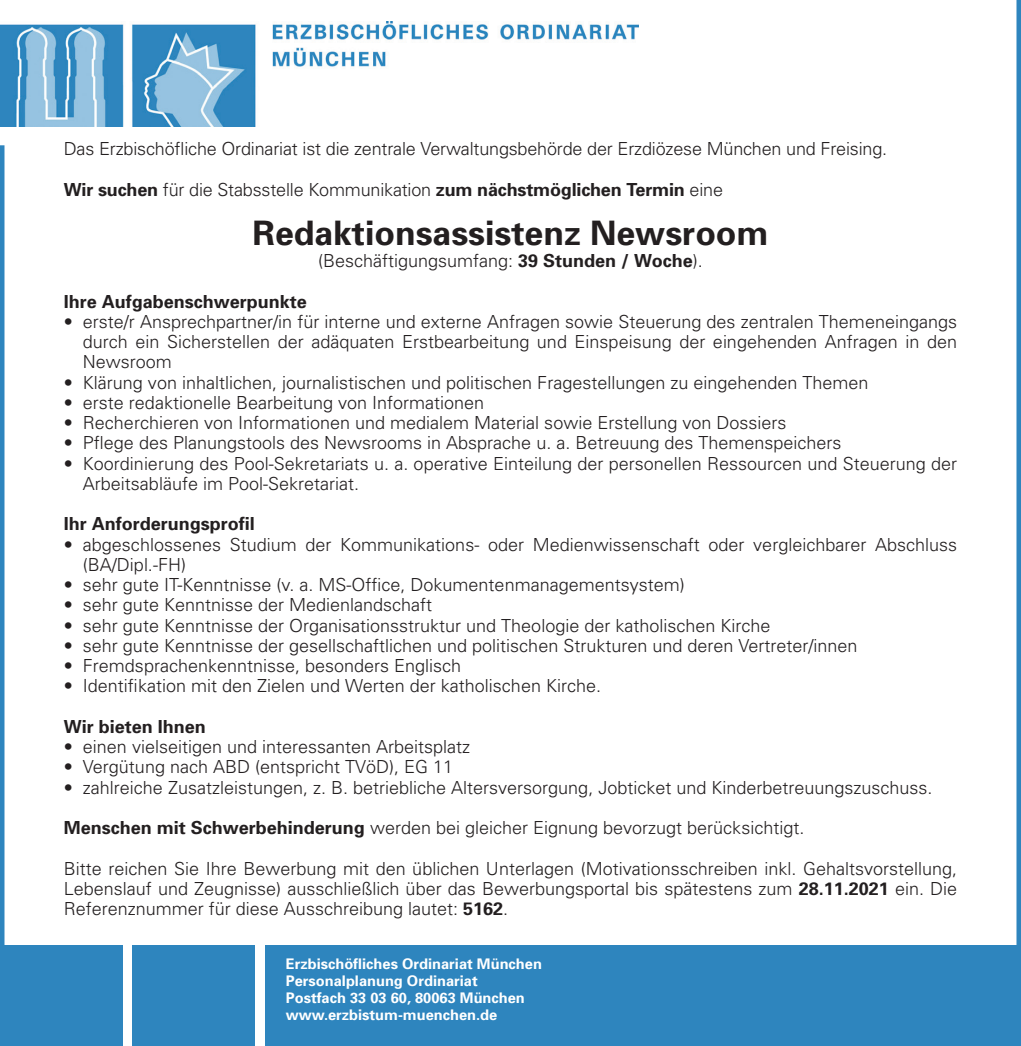
<style>
.page{position:relative;width:1021px;height:1046px;background:#fff}
.page>*{position:absolute;margin:0;border:0;box-sizing:border-box;transform-origin:0 0}
.t1{font:700 33.75px "Univers";color:#231f20}
.t2{font:300 18px/20.2px "Univers";color:#231f20;text-align:justify}
.t3{font:700 18px "Univers";color:#231f20}
.t4{font:700 14.62px/16.9px "Univers";color:#fff}
.s1{font-weight:700}
</style>
<div class="page">
<hr style="left:0;top:145px;width:4px;height:901px;background:#2e85be">
<svg style="left:1016px;top:0;width:4px;height:945px;background:#4794c6"></svg>
<img style="left:0;top:22px;width:638px;height:104px">
<div style="left:0;top:945px;width:122px;height:101px;background:#2e85be"></div>
<div style="left:133px;top:945px;width:122px;height:101px;background:#2e85be"></div>
<div style="left:265px;top:945px;width:755px;height:101px;background:#2e85be"></div>
<p class="t2" style="left:64px;top:138px;width:825px">Das Erzbischöfliche Ordinariat ist die zentrale Verwaltungsbehörde der Erzdiözese München und Freising.</p>
<p class="t2" style="left:64px;top:179px;width:660px"><span class="s1">Wir suchen</span> für die Stabsstelle Kommunikation <span class="s1">zum nächstmöglichen Termin</span> eine</p>
<h1 class="t1" style="left:252px;top:211px;width:517px">Redaktionsassistenz Newsroom</h1>
<p class="t2" style="left:318px;top:250px;width:386px">(Beschäftigungsumfang: <span class="s1">39 Stunden / Woche</span>).</p>
<p class="t3" style="left:64px;top:290px;width:245px">Ihre Aufgabenschwerpunkte</p>
<p class="t2" style="left:83px;top:311px;width:875px;text-indent:-19px">• erste/r Ansprechpartner/in für interne und externe Anfragen sowie Steuerung des zentralen Themeneingangs durch ein Sicherstellen der adäquaten Erstbearbeitung und Einspeisung der eingehenden Anfragen in den Newsroom</p>
<p class="t2" style="left:64px;top:372px;width:806px">• Klärung von inhaltlichen, journalistischen und politischen Fragestellungen zu eingehenden Themen</p>
<p class="t2" style="left:64px;top:392px;width:422px">• erste redaktionelle Bearbeitung von Informationen</p>
<p class="t2" style="left:64px;top:412px;width:724px">• Recherchieren von Informationen und medialem Material sowie Erstellung von Dossiers</p>
<p class="t2" style="left:64px;top:432px;width:779px">• Pflege des Planungstools des Newsrooms in Absprache u. a. Betreuung des Themenspeichers</p>
<p class="t2" style="left:83px;top:453px;width:875px;text-indent:-19px">• Koordinierung des Pool-Sekretariats u. a. operative Einteilung der personellen Ressourcen und Steuerung der<br>Arbeitsabläufe im Pool-Sekretariat.</p>
<p class="t3" style="left:64px;top:512px;width:192px">Ihr Anforderungsprofil</p>
<p class="t2" style="left:83px;top:534px;width:875px;text-indent:-19px">• abgeschlossenes Studium der Kommunikations- oder Medienwissenschaft oder vergleichbarer Abschluss (BA/Dipl.-FH)</p>
<p class="t2" style="left:64px;top:574px;width:622px">• sehr gute IT-Kenntnisse (v. a. MS-Office, Dokumentenmanagementsystem)</p>
<p class="t2" style="left:64px;top:594px;width:370px">• sehr gute Kenntnisse der Medienlandschaft</p>
<p class="t2" style="left:64px;top:615px;width:708px">• sehr gute Kenntnisse der Organisationsstruktur und Theologie der katholischen Kirche</p>
<p class="t2" style="left:64px;top:635px;width:795px">• sehr gute Kenntnisse der gesellschaftlichen und politischen Strukturen und deren Vertreter/innen</p>
<p class="t2" style="left:64px;top:655px;width:399px">• Fremdsprachenkenntnisse, besonders Englisch</p>
<p class="t2" style="left:64px;top:675px;width:538px">• Identifikation mit den Zielen und Werten der katholischen Kirche.</p>
<p class="t3" style="left:64px;top:715px;width:144px">Wir bieten Ihnen</p>
<p class="t2" style="left:64px;top:736px;width:408px">• einen vielseitigen und interessanten Arbeitsplatz</p>
<p class="t2" style="left:64px;top:756px;width:391px">• Vergütung nach ABD (entspricht TVöD), EG 11</p>
<p class="t2" style="left:64px;top:777px;width:870px">• zahlreiche Zusatzleistungen, z. B. betriebliche Altersversorgung, Jobticket und Kinderbetreuungszuschuss.</p>
<p class="t2" style="left:64px;top:817px;width:742px"><span class="s1">Menschen mit Schwerbehinderung</span> werden bei gleicher Eignung bevorzugt berücksichtigt.</p>
<p class="t2" style="left:64px;top:858px;width:894px">Bitte reichen Sie Ihre Bewerbung mit den üblichen Unterlagen (Motivationsschreiben inkl. Gehaltsvorstellung, Lebenslauf und Zeugnisse) ausschließlich über das Bewerbungsportal bis spätestens zum <span class="s1">28.11.2021</span> ein. Die Referenznummer für diese Ausschreibung lautet: <span class="s1">5162</span>.</p>
<p class="t4" style="left:286px;top:955px;width:257px">Erzbischöfliches Ordinariat München<br>Personalplanung Ordinariat<br>Postfach 33 03 60, 80063 München www.erzbistum-muenchen.de</p>
</div>
